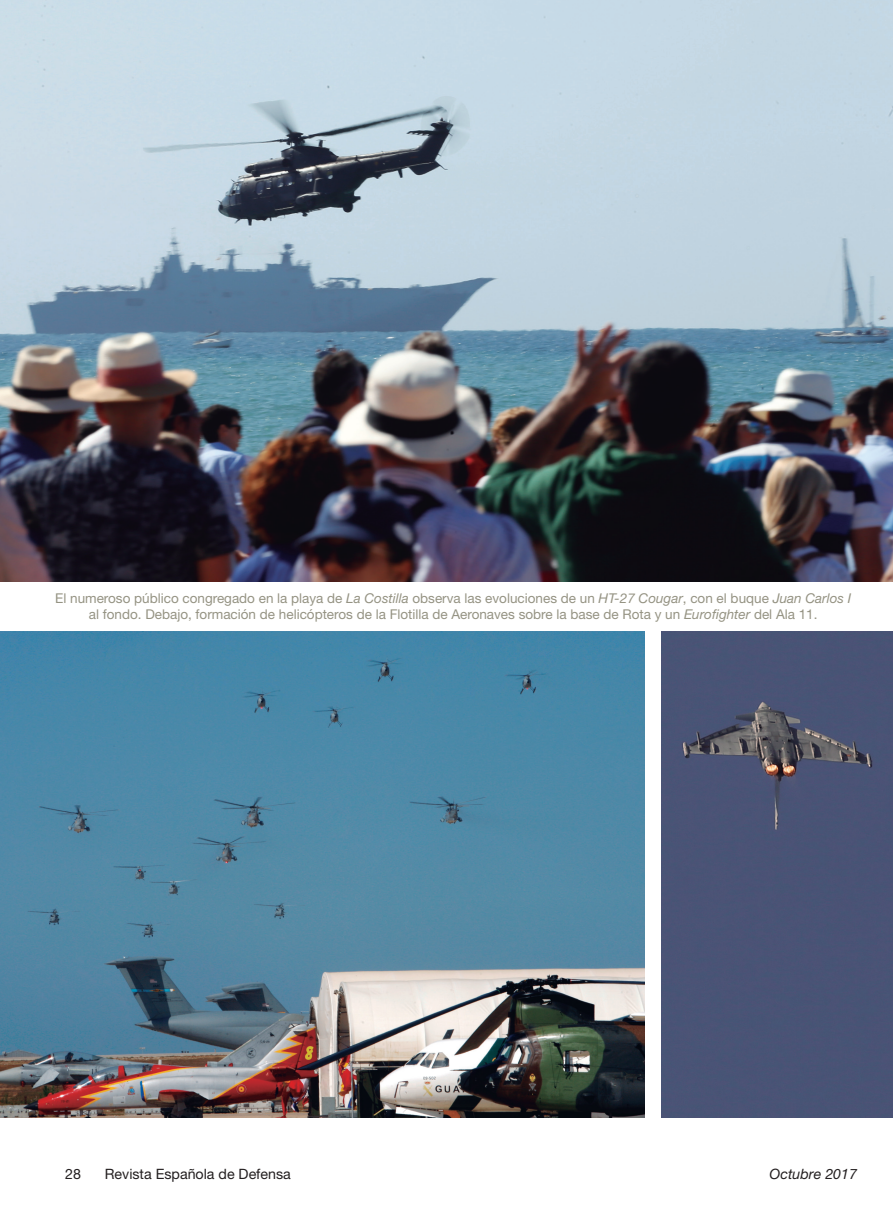
<style>
.page{position:relative;width:893px;height:1217px;background:#fff}
.page>*{position:absolute;margin:0;border:0;box-sizing:border-box;transform-origin:0 0}
.t1{font:14.25px "Helvetica Neue";color:#231f20}
.t2{font:italic 14.25px "Helvetica Neue";color:#231f20}
.Pie_de_foto{font:13.5px/15.8px "Helvetica Neue";color:#959383;text-align:center}
.s1{font-style:italic}
</style>
<div class="page">
<img style="left:0;top:0;width:893px;height:581px">
<img style="left:0;top:631px;width:644px;height:485px">
<div style="left:661px;top:631px;width:232px;height:485px;background:#495375"></div>
<p class="Pie_de_foto" style="left:55px;top:589px;width:797px">El numeroso público congregado en la playa de <span class="s1">La Costilla</span> observa las evoluciones de un <span class="s1">HT-27 Cougar</span>, con el buque <span class="s1">Juan Carlos I </span>al fondo. Debajo, formación de helicópteros de la Flotilla de Aeronaves sobre la base de Rota y un <span class="s1">Eurofighter</span> del Ala 11.</p>
<p class="t1" style="left:65px;top:1164px;width:17px">28</p>
<p class="t1" style="left:105px;top:1164px;width:188px">Revista Española de Defensa</p>
<p class="t2" style="left:770px;top:1164px;width:89px">Octubre 2017</p>
</div>
